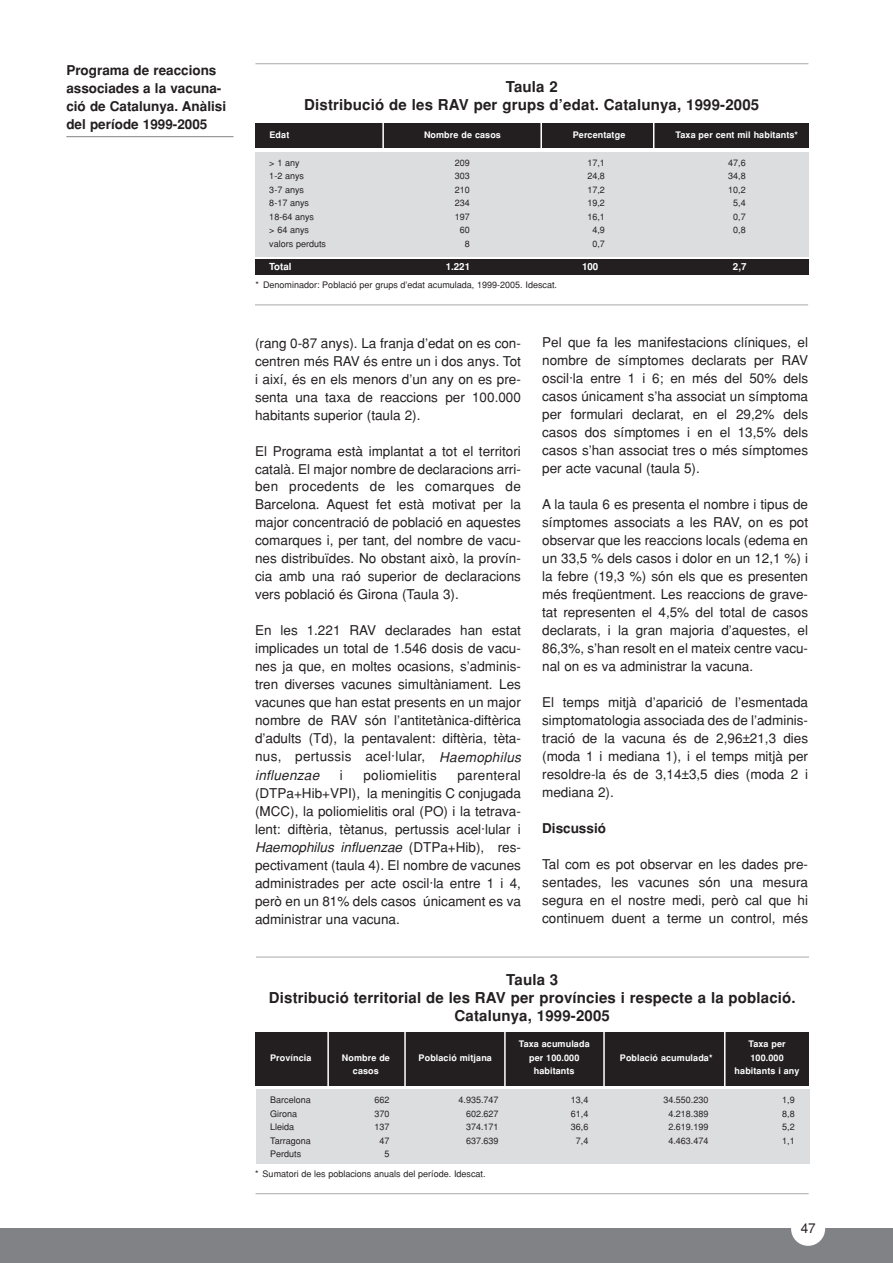
<style>
.page{position:relative;width:893px;height:1263px;background:#fff}
.page>*{position:absolute;margin:0;border:0;box-sizing:border-box;transform-origin:0 0}
.t1{font:700 15px/18px "Helvetica";letter-spacing:.01em;color:#231f20;text-align:center}
.t2{font:13.5px/18px "Helvetica";color:#231f20;text-align:justify}
.t3{font:700 13.5px/18px "Helvetica";color:#231f20}
.t4{font:13.5px "Helvetica";letter-spacing:.02em;color:#231f20}
.t5{font:700 9.75px "Helvetica";color:#fff}
.t6{font:9px "Helvetica";color:#231f20}
.t7{font:700 9px "Helvetica";letter-spacing:.01em;color:#fff}
.s1{font-style:italic}
</style>
<div class="page">
<div style="left:0;top:1229px;width:892px;height:34px;background:#808285"></div>
<div style="left:791px;top:1212px;width:34px;height:34px;background:#fff;border-radius:50%"></div>
<hr style="left:66px;top:136px;width:167px;height:1px;background:#808285">
<hr style="left:255px;top:63px;width:553px;height:1px;background:#a8a9ad">
<hr style="left:255px;top:305px;width:553px;height:1px;background:#a8a9ad">
<div style="left:255px;top:152px;width:553px;height:105px;background:#dcdddf"></div>
<div style="left:255px;top:123px;width:553px;height:25px;background:#231f20"></div>
<hr style="left:382px;top:122px;width:2px;height:28px;background:#fff">
<svg style="left:653px;top:123px;width:1px;height:25px"></svg>
<hr style="left:540px;top:120px;width:2px;height:30px;background:#fff">
<div style="left:255px;top:259px;width:553px;height:16px;background:#231f20"></div>
<hr style="left:256px;top:957px;width:553px;height:1px;background:#a8a9ad">
<hr style="left:255px;top:1193px;width:553px;height:1px;background:#a8a9ad">
<div style="left:256px;top:1089px;width:553px;height:75px;background:#dcdddf"></div>
<div style="left:256px;top:1032px;width:553px;height:53px;background:#231f20"></div>
<hr style="left:327px;top:1030px;width:2px;height:57px;background:#fff">
<hr style="left:404px;top:1030px;width:2px;height:58px;background:#fff">
<hr style="left:504px;top:1031px;width:1px;height:57px;background:#fff">
<hr style="left:603px;top:1030px;width:1px;height:58px;background:#fff">
<hr style="left:724px;top:1029px;width:1px;height:58px;background:#fff">
<p class="t3" style="left:66px;top:63px;width:161px">Programa de reaccions associades a la vacuna&shy;ció de Catalunya. Anàlisi del període 1999-2005</p>
<p class="t1" style="left:304px;top:79px;width:456px">Taula 2<br>Distribució de les RAV per grups d’edat. Catalunya, 1999-2005</p>
<p class="t7" style="left:269px;top:132px;width:21px">Edat</p>
<p class="t7" style="left:424px;top:132px;width:78px">Nombre de casos</p>
<p class="t7" style="left:572px;top:132px;width:54px">Percentatge</p>
<p class="t7" style="left:675px;top:132px;width:124px">Taxa per cent mil habitants*</p>
<p class="t6" style="left:269px;top:159px;width:32px">&gt; 1 any</p>
<p class="t6" style="left:455px;top:159px;width:17px">209</p>
<p class="t6" style="left:587px;top:159px;width:19px">17,1</p>
<p class="t6" style="left:728px;top:159px;width:19px">47,6</p>
<p class="t6" style="left:269px;top:173px;width:36px">1-2 anys</p>
<p class="t6" style="left:455px;top:173px;width:17px">303</p>
<p class="t6" style="left:587px;top:173px;width:19px">24,8</p>
<p class="t6" style="left:728px;top:173px;width:19px">34,8</p>
<p class="t6" style="left:269px;top:186px;width:36px">3-7 anys</p>
<p class="t6" style="left:455px;top:186px;width:17px">210</p>
<p class="t6" style="left:587px;top:186px;width:19px">17,2</p>
<p class="t6" style="left:728px;top:186px;width:19px">10,2</p>
<p class="t6" style="left:269px;top:200px;width:41px">8-17 anys</p>
<p class="t6" style="left:455px;top:200px;width:17px">234</p>
<p class="t6" style="left:587px;top:200px;width:19px">19,2</p>
<p class="t6" style="left:733px;top:200px;width:14px">5,4</p>
<p class="t6" style="left:269px;top:213px;width:46px">18-64 anys</p>
<p class="t6" style="left:455px;top:213px;width:17px">197</p>
<p class="t6" style="left:587px;top:213px;width:19px">16,1</p>
<p class="t6" style="left:733px;top:213px;width:14px">0,7</p>
<p class="t6" style="left:269px;top:227px;width:41px">&gt; 64 anys</p>
<p class="t6" style="left:460px;top:227px;width:12px">60</p>
<p class="t6" style="left:592px;top:227px;width:14px">4,9</p>
<p class="t6" style="left:733px;top:227px;width:14px">0,8</p>
<p class="t6" style="left:269px;top:240px;width:58px">valors perduts</p>
<p class="t6" style="left:465px;top:240px;width:7px">8</p>
<p class="t6" style="left:592px;top:240px;width:14px">0,7</p>
<p class="t5" style="left:269px;top:263px;width:24px">Total</p>
<p class="t5" style="left:446px;top:263px;width:26px">1.221</p>
<p class="t5" style="left:582px;top:263px;width:18px">100</p>
<p class="t5" style="left:733px;top:263px;width:15px">2,7</p>
<p class="t6" style="left:255px;top:281px;width:303px">* Denominador: Població per grups d’edat acumulada, 1999-2005. Idescat.</p>
<p class="t2" style="left:255px;top:335px;width:267px">(rang 0-87 anys). La franja d’edat on es con&shy;centren més RAV és entre un i dos anys. Tot i així, és en els menors d’un any on es pre&shy;senta una taxa de reaccions per 100.000 habitants superior (taula 2).</p>
<p class="t2" style="left:255px;top:443px;width:267px">El Programa està implantat a tot el territori català. El major nombre de declaracions arri&shy;ben procedents de les comarques de Barcelona. Aquest fet està motivat per la major concentració de població en aquestes comarques i, per tant, del nombre de vacu&shy;nes distribuïdes. No obstant això, la provín&shy;cia amb una raó superior de declaracions vers població és Girona (Taula 3).</p>
<p class="t2" style="left:255px;top:623px;width:270px;text-align:left">En les 1.221 RAV declarades han estat implicades un total de 1.546 dosis de vacu&shy;nes ja que, en moltes ocasions, s’adminis&shy;tren diverses vacunes simultàniament. Les vacunes que han estat presents en un major nombre de RAV són l’antitetànica-diftèrica d’adults (Td), la pentavalent: diftèria, tèta&shy;nus, pertussis acel·lular, <span class="s1">Haemophilus influenzae</span></p>
<p class="t2" style="left:255px;top:767px;width:267px;text-indent:202px">parenteral (DTPa+Hib+VPI), la meningitis C conjugada (MCC), la poliomielitis oral (PO) i la tetrava&shy;lent: diftèria, tètanus, pertussis acel·lular i <span class="s1">Haemophilus influenzae</span> ( D T P a + H i b ) , r e s - pectivament (taula 4). El nombre de vacunes administrades per acte oscil·la entre 1 i 4, però en un 81% dels casos únicament es va administrar una vacuna.</p>
<p class="t2" style="left:340px;top:767px;width:4px">i</p>
<p class="t4" style="left:363px;top:770px;width:75px">poliomielitis</p>
<p class="t2" style="left:542px;top:335px;width:267px">Pel que fa les manifestacions clíniques, el nombre de símptomes declarats per RAV oscil·la entre 1 i 6; en més del 50% dels casos únicament s’ha associat un símptoma per formulari declarat, en el 29,2% dels casos dos símptomes i en el 13,5% dels casos s’han associat tres o més símptomes per acte vacunal (taula 5).</p>
<p class="t2" style="left:542px;top:497px;width:267px">A la taula 6 es presenta el nombre i tipus de símptomes associats a les RAV, on es pot observar que les reaccions locals (edema en un 33,5 % dels casos i dolor en un 12,1 %) i la febre (19,3 %) són els que es presenten més freqüentment. Les reaccions de grave&shy;tat representen el 4,5% del total de casos declarats, i la gran majoria d’aquestes, el 86,3%, s’han resolt en el mateix centre vacu&shy;nal on es va administrar la vacuna.</p>
<p class="t2" style="left:542px;top:695px;width:267px">El temps mitjà d’aparició de l’esmentada simptomatologia associada des de l’adminis&shy;tració de la vacuna és de 2,96±21,3 dies (moda 1 i mediana 1), i el temps mitjà per resoldre-la és de 3,14±3,5 dies (moda 2 i mediana 2).</p>
<p class="t3" style="left:542px;top:821px;width:65px">Discussió</p>
<p class="t2" style="left:542px;top:857px;width:267px">Tal com es pot observar en les dades pre&shy;sentades, les vacunes són una mesura segura en el nostre medi, però cal que hi continuem duent a terme un control, més</p>
<p class="t1" style="left:269px;top:972px;width:528px">Taula 3<br>Distribució territorial de les RAV per províncies i respecte a la població.<br>Catalunya, 1999-2005</p>
<p class="t7" style="left:518px;top:1041px;width:72px">Taxa acumulada</p>
<p class="t7" style="left:748px;top:1041px;width:39px">Taxa per</p>
<p class="t7" style="left:270px;top:1054px;width:43px">Província</p>
<p class="t7" style="left:342px;top:1054px;width:50px">Nombre de</p>
<p class="t7" style="left:418px;top:1054px;width:75px">Població mitjana</p>
<p class="t7" style="left:529px;top:1054px;width:52px">per 100.000</p>
<p class="t7" style="left:620px;top:1054px;width:94px">Població acumulada*</p>
<p class="t7" style="left:750px;top:1054px;width:35px">100.000</p>
<p class="t7" style="left:353px;top:1068px;width:27px">casos</p>
<p class="t7" style="left:534px;top:1068px;width:42px">habitants</p>
<p class="t7" style="left:734px;top:1068px;width:66px">habitants i any</p>
<p class="t6" style="left:270px;top:1097px;width:42px">Barcelona</p>
<p class="t6" style="left:374px;top:1097px;width:17px">662</p>
<p class="t6" style="left:458px;top:1097px;width:42px">4.935.747</p>
<p class="t6" style="left:571px;top:1097px;width:19px">13,4</p>
<p class="t6" style="left:663px;top:1097px;width:47px">34.550.230</p>
<p class="t6" style="left:782px;top:1097px;width:14px">1,9</p>
<p class="t6" style="left:270px;top:1110px;width:29px">Girona</p>
<p class="t6" style="left:374px;top:1110px;width:17px">370</p>
<p class="t6" style="left:466px;top:1110px;width:34px">602.627</p>
<p class="t6" style="left:571px;top:1110px;width:19px">61,4</p>
<p class="t6" style="left:668px;top:1110px;width:42px">4.218.389</p>
<p class="t6" style="left:782px;top:1110px;width:14px">8,8</p>
<p class="t6" style="left:270px;top:1124px;width:26px">Lleida</p>
<p class="t6" style="left:374px;top:1124px;width:17px">137</p>
<p class="t6" style="left:466px;top:1124px;width:34px">374.171</p>
<p class="t6" style="left:571px;top:1124px;width:19px">36,6</p>
<p class="t6" style="left:668px;top:1124px;width:42px">2.619.199</p>
<p class="t6" style="left:782px;top:1124px;width:14px">5,2</p>
<p class="t6" style="left:270px;top:1137px;width:42px">Tarragona</p>
<p class="t6" style="left:379px;top:1137px;width:12px">47</p>
<p class="t6" style="left:466px;top:1137px;width:34px">637.639</p>
<p class="t6" style="left:576px;top:1137px;width:14px">7,4</p>
<p class="t6" style="left:668px;top:1137px;width:42px">4.463.474</p>
<p class="t6" style="left:782px;top:1137px;width:14px">1,1</p>
<p class="t6" style="left:270px;top:1151px;width:33px">Perduts</p>
<p class="t6" style="left:384px;top:1151px;width:7px">5</p>
<p class="t6" style="left:255px;top:1171px;width:232px">* Sumatori de les poblacions anuals del període. Idescat.</p>
<p class="t2" style="left:800px;top:1221px;width:17px">47</p>
</div>
